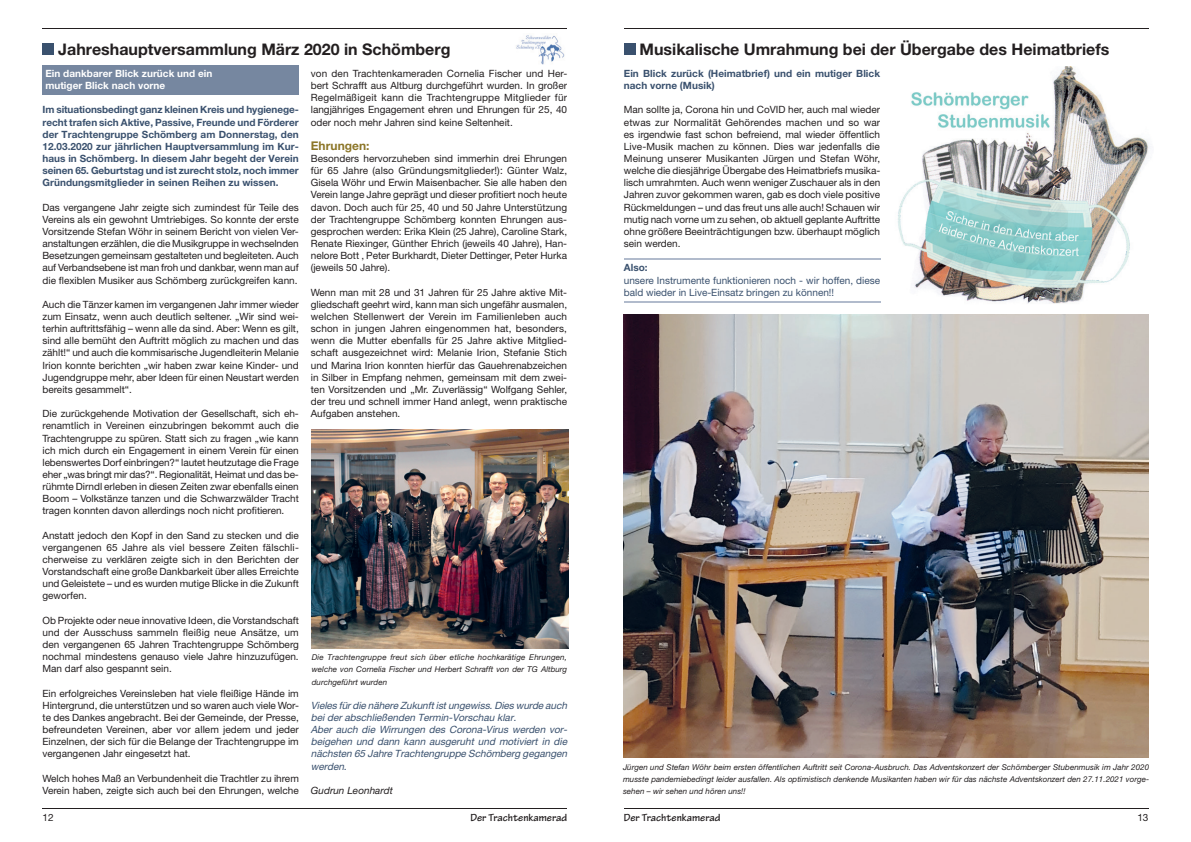
<style>
.page{position:relative;width:1191px;height:842px;background:#fff}
.page>*{position:absolute;margin:0;border:0;box-sizing:border-box;transform-origin:0 0}
.t1{font:700 16px "Helvetica Neue 75";color:#231f20}
.t2{font:700 12px "Helvetica Neue 75";letter-spacing:.005em;color:#8c7628}
.t3{font:700 11px "Tekton Pro";color:#231f20}
.t4{font:10px/12.1px "Helvetica Neue";color:#231f20;text-align:justify}
.t5{font:700 10px/12.2px "Helvetica Neue 75";letter-spacing:.005em;color:#3a516e;text-align:justify}
.t6{font:10px/12.2px "Helvetica Neue 56 talic";color:#3a516e}
.t7{font:10px/12.2px "Helvetica Neue";color:#3a516e}
.t8{font:700 10px/12.2px "Helvetica Neue 75";letter-spacing:.005em;color:#fff}
.t9{font:italic 10px "Helvetica Neue 56";letter-spacing:.005em;color:#231f20}
.t10{font:10px "Helvetica Neue 55";color:#231f20}
.t11{font:italic 8px/12.2px "Helvetica Neue 56";letter-spacing:.005em;color:#231f20;text-align:justify}
</style>
<div class="page">
<hr style="left:43px;top:808px;width:524px;height:1px;background:#231f20">
<hr style="left:624px;top:808px;width:524px;height:1px;background:#231f20">
<hr style="left:43px;top:28px;width:524px;height:1px;background:#231f20">
<hr style="left:624px;top:28px;width:524px;height:1px;background:#231f20">
<div style="left:43px;top:65px;width:256px;height:29px;background:#7687a0"></div>
<div style="left:43px;top:43px;width:11px;height:12px;background:#3a516e"></div>
<div style="left:624px;top:43px;width:11px;height:12px;background:#3a516e"></div>
<img style="left:312px;top:429px;width:256px;height:219px">
<img style="left:624px;top:315px;width:524px;height:442px">
<hr style="left:624px;top:259px;width:256px;height:1px;background:#b1bbcc">
<hr style="left:624px;top:301px;width:256px;height:1px;background:#b1bbcc">
<img style="left:898px;top:67px;width:251px;height:237px">
<img style="left:516px;top:35px;width:49px;height:30px">
<h1 class="t1" style="left:58px;top:39px;width:394px">Jahreshauptversammlung März 2020 in Schömberg</h1>
<h1 class="t1" style="left:639px;top:39px;width:471px">Musikalische Umrahmung bei der Übergabe des Heimatbriefs</h1>
<p class="t8" style="left:45px;top:67px;width:169px">Ein dankbarer Blick zurück und ein mutiger Blick nach vorne</p>
<p class="t5" style="left:43px;top:104px;width:258px">Im situationsbedingt ganz kleinen Kreis und hygienege&shy;recht trafen sich Aktive, Passive, Freunde und Förderer der Trachtengruppe Schömberg am Donnerstag, den 12.03.2020 zur jährlichen Hauptversammlung im Kur&shy;haus in Schömberg. In diesem Jahr begeht der Verein seinen 65. Geburtstag und ist zurecht stolz, noch immer Gründungsmitglieder in seinen Reihen zu wissen.</p>
<p class="t4" style="left:43px;top:201px;width:258px">Das vergangene Jahr zeigte sich zumindest für Teile des Vereins als ein gewohnt Umtriebiges. So konnte der erste Vorsitzende Stefan Wöhr in seinem Bericht von vielen Ver&shy;anstaltungen erzählen, die die Musikgruppe in wechselnden Besetzungen gemeinsam gestalteten und begleiteten. Auch auf Verbandsebene ist man froh und dankbar, wenn man auf die flexiblen Musiker aus Schömberg zurückgreifen kann.</p>
<p class="t4" style="left:43px;top:298px;width:258px">Auch die Tänzer kamen im vergangenen Jahr immer wieder zum Einsatz, wenn auch deutlich seltener. „Wir sind wei&shy;terhin auftrittsfähig – wenn alle da sind. Aber: Wenn es gilt, sind alle bemüht den Auftritt möglich zu machen und das zählt!“ und auch die kommisarische Jugendleiterin Melanie Irion konnte berichten „wir haben zwar keine Kinder- und Jugendgruppe mehr, aber Ideen für einen Neustart werden bereits gesammelt“.</p>
<p class="t4" style="left:43px;top:407px;width:258px">Die zurückgehende Motivation der Gesellschaft, sich eh&shy;renamtlich in Vereinen einzubringen bekommt auch die Trachtengruppe zu spüren. Statt sich zu fragen „wie kann ich mich durch ein Engagement in einem Verein für einen lebenswertes Dorf einbringen?“ lautet heutzutage die Frage eher „was bringt mir das?“. Regionalität, Heimat und das be&shy;rühmte Dirndl erleben in diesen Zeiten zwar ebenfalls einen Boom – Volkstänze tanzen und die Schwarzwälder Tracht tragen konnten davon allerdings noch nicht profitieren.</p>
<p class="t4" style="left:43px;top:529px;width:258px">Anstatt jedoch den Kopf in den Sand zu stecken und die vergangenen 65 Jahre als viel bessere Zeiten fälschli&shy;cherweise zu verklären zeigte sich in den Berichten der Vorstandschaft eine große Dankbarkeit über alles Erreichte und Geleistete – und es wurden mutige Blicke in die Zukunft geworfen.</p>
<p class="t4" style="left:43px;top:614px;width:258px">Ob Projekte oder neue innovative Ideen, die Vorstandschaft und der Ausschuss sammeln fleißig neue Ansätze, um den vergangenen 65 Jahren Trachtengruppe Schömberg nochmal mindestens genauso viele Jahre hinzuzufügen.<br>Man darf also gespannt sein.</p>
<p class="t4" style="left:43px;top:687px;width:258px">Ein erfolgreiches Vereinsleben hat viele fleißige Hände im Hintergrund, die unterstützen und so waren auch viele Wor&shy;te des Dankes angebracht. Bei der Gemeinde, der Presse, befreundeten Vereinen, aber vor allem jedem und jeder Einzelnen, der sich für die Belange der Trachtengruppe im vergangenen Jahr eingesetzt hat.</p>
<p class="t4" style="left:43px;top:772px;width:258px">Welch hohes Maß an Verbundenheit die Trachtler zu ihrem<br>Verein haben, zeigte sich auch bei den Ehrungen, welche</p>
<p class="t4" style="left:311px;top:67px;width:258px">von den Trachtenkameraden Cornelia Fischer und Her&shy;bert Schrafft aus Altburg durchgeführt wurden. In großer Regelmäßigeit kann die Trachtengruppe Mitglieder für langjähriges Engagement ehren und Ehrungen für 25, 40 oder noch mehr Jahren sind keine Seltenheit.</p>
<p class="t2" style="left:311px;top:138px;width:60px">Ehrungen:</p>
<p class="t4" style="left:311px;top:152px;width:258px">Besonders hervorzuheben sind immerhin drei Ehrungen für 65 Jahre (also Gründungsmitglieder!): Günter Walz, Gisela Wöhr und Erwin Maisenbacher. Sie alle haben den Verein lange Jahre geprägt und dieser profitiert noch heute davon. Doch auch für 25, 40 und 50 Jahre Unterstützung der Trachtengruppe Schömberg konnten Ehrungen aus&shy;gesprochen werden: Erika Klein (25 Jahre), Caroline Stark, Renate Riexinger, Günther Ehrich (jeweils 40 Jahre), Han&shy;nelore Bott , Peter Burkhardt, Dieter Dettinger, Peter Hurka (jeweils 50 Jahre).</p>
<p class="t4" style="left:311px;top:286px;width:258px">Wenn man mit 28 und 31 Jahren für 25 Jahre aktive Mit&shy;gliedschaft geehrt wird, kann man sich ungefähr ausmalen, welchen Stellenwert der Verein im Familienleben auch schon in jungen Jahren eingenommen hat, besonders, wenn die Mutter ebenfalls für 25 Jahre aktive Mitglied&shy;schaft ausgezeichnet wird: Melanie Irion, Stefanie Stich und Marina Irion konnten hierfür das Gauehrenabzeichen in Silber in Empfang nehmen, gemeinsam mit dem zwei&shy;ten Vorsitzenden und „Mr. Zuverlässig“ Wolfgang Sehler, der treu und schnell immer Hand anlegt, wenn praktische Aufgaben anstehen.</p>
<p class="t11" style="left:312px;top:651px;width:257px">Die Trachtengruppe freut sich über etliche hochkarätige Ehrungen, welche von Cornelia Fischer und Herbert Schrafft von der TG Altburg durchgeführt wurden</p>
<p class="t6" style="left:311px;top:699px;width:258px">Vieles für die nähere Zukunft ist ungewiss. Dies wurde auch bei der abschließenden Termin-Vorschau klar.<br>Aber auch die Wirrungen des Corona-Virus werden vor&shy;beigehen und dann kann ausgeruht und motiviert in die nächsten 65 Jahre Trachtengruppe Schömberg gegangen werden.</p>
<p class="t9" style="left:311px;top:784px;width:84px">Gudrun Leonhardt</p>
<p class="t5" style="left:624px;top:67px;width:258px">Ein Blick zurück (Heimatbrief) und ein mutiger Blick nach vorne (Musik)</p>
<p class="t4" style="left:624px;top:104px;width:258px">Man sollte ja, Corona hin und CoVID her, auch mal wieder etwas zur Normalität Gehörendes machen und so war es irgendwie fast schon befreiend, mal wieder öffentlich Live-Musik machen zu können. Dies war jedenfalls die Meinung unserer Musikanten Jürgen und Stefan Wöhr, welche die diesjährige Übergabe des Heimatbriefs musika&shy;lisch umrahmten. Auch wenn weniger Zuschauer als in den Jahren zuvor gekommen waren, gab es doch viele positive Rückmeldungen – und das freut uns alle auch! Schauen wir mutig nach vorne um zu sehen, ob aktuell geplante Auftritte ohne größere Beeinträchtigungen bzw. überhaupt möglich sein werden.</p>
<p class="t5" style="left:624px;top:261px;width:25px">Also:</p>
<p class="t7" style="left:624px;top:274px;width:258px">unsere Instrumente funktionieren noch - wir hoffen, diese bald wieder in Live-Einsatz bringen zu können!!</p>
<p class="t11" style="left:623px;top:760px;width:527px">Jürgen und Stefan Wöhr beim ersten öffentlichen Auftritt seit Corona-Ausbruch. Das Adventskonzert der Schömberger Stubenmusik im Jahr 2020 musste pandemiebedingt leider ausfallen. Als optimistisch denkende Musikanten haben wir für das nächste Adventskonzert den 27.11.2021 vorge&shy;sehen – wir sehen und hören uns!!</p>
<p class="t10" style="left:43px;top:812px;width:13px">12</p>
<p class="t3" style="left:470px;top:811px;width:98px">Der Trachtenkamerad</p>
<p class="t3" style="left:624px;top:811px;width:98px">Der Trachtenkamerad</p>
<p class="t10" style="left:1137px;top:812px;width:13px">13</p>
</div>
